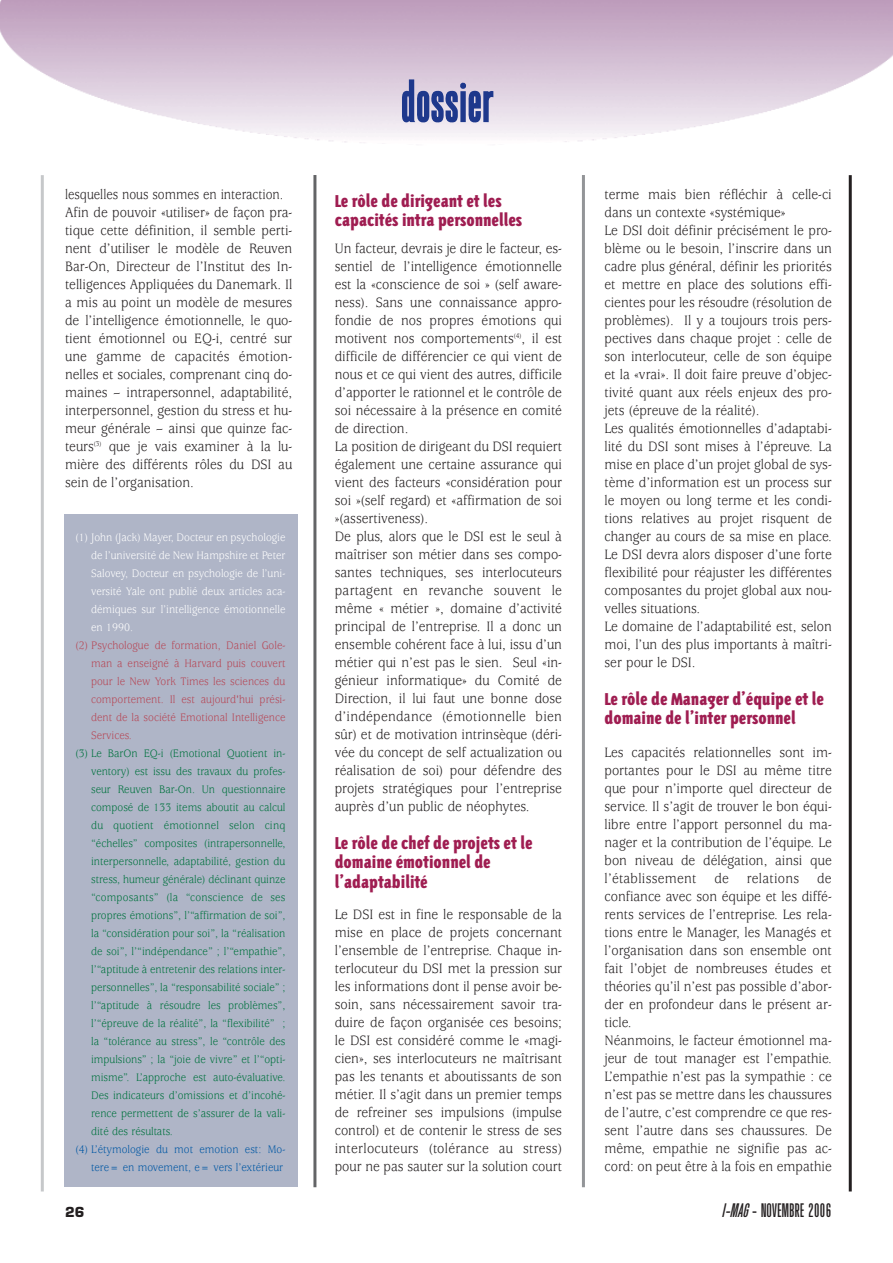
<style>
.page{position:relative;width:893px;height:1263px;background:#fff}
.page>*{position:absolute;margin:0;border:0;box-sizing:border-box;transform-origin:0 0}
.t1{font:54px "Undertaker";letter-spacing:.01em;color:#1e388c}
.t2{font:900 19.8px/19.8px "Triplex Cond";color:#9f1d51;scale:1.2 1}
.t3{font:18px "Undertaker";color:#231f20}
.t4{font:15px/18px "Usherwood";color:#231f20;scale:.9 1}
.t5{font:15px/18px "Usherwood";color:#231f20;scale:.85 1}
.t6{font:700 13.5px "Eurostile";color:#231f20}
.t7{font:12px/18px "Usherwood";color:#00723e;text-align:justify;scale:.9 1}
.t8{font:12px/18px "Usherwood";color:#fff;text-align:justify;scale:.9 1}
.t9{font:12px/18px "Usherwood";color:#b64857;text-align:justify;scale:.9 1}
.t10{font:12px/18px "Usherwood";color:#0057a4;text-align:right;scale:.9 1}
.s1{font-style:italic}
</style>
<div class="page">
<hr style="left:849px;top:175px;width:3px;height:1016px;background:#231f20">
<hr style="left:41px;top:175px;width:3px;height:1016px;background:#c6c8ca">
<hr style="left:582px;top:175px;width:3px;height:1012px;background:#939598">
<hr style="left:313px;top:175px;width:3px;height:1012px;background:#636466">
<div style="left:64px;top:514px;width:233px;height:673px;background:#afb5c7"></div>
<h1 class="t1" style="left:402px;top:79px;width:94px">dossier</h1>
<p class="t5" style="left:65px;top:186px;width:269px">lesquelles nous sommes en interaction.<br>Afin de pouvoir «utiliser» de façon pra&shy;tique cette définition, il semble perti&shy;nent d’utiliser le modèle de Reuven Bar-On, Directeur de l’Institut des In&shy;telligences Appliquées du Danemark. Il a mis au point un modèle de mesures de l’intelligence émotionnelle, le quo&shy;tient émotionnel ou EQ-i, centré sur une gamme de capacités émotion&shy;nelles et sociales, comprenant cinq do&shy;maines – intrapersonnel, adaptabilité, interpersonnel, gestion du stress et hu&shy;meur générale – ainsi que quinze fac&shy;teurs<sup>(3)</sup> que je vais examiner à la lu&shy;mière des différents rôles du DSI au sein de l’organisation.</p>
<h2 class="t2" style="left:335px;top:192px;width:158px">Le rôle de dirigeant et les capacités intra personnelles</h2>
<p class="t4" style="left:335px;top:240px;width:254px">Un facteur, devrais je dire le facteur, es&shy;sentiel de l’intelligence émotionnelle est la «conscience de soi » (self aware&shy;ness). Sans une connaissance appro&shy;fondie de nos propres émotions qui motivent nos comportements<sup>(4)</sup>, il est difficile de différencier ce qui vient de nous et ce qui vient des autres, difficile d’apporter le rationnel et le contrôle de soi nécessaire à la présence en comité de direction.<br>La position de dirigeant du DSI requiert également une certaine assurance qui vient des facteurs «considération pour soi »(self regard) et «affirmation de soi »(assertiveness).<br>De plus, alors que le DSI est le seul à maîtriser son métier dans ses compo&shy;santes techniques, ses interlocuteurs partagent en revanche souvent le même « métier », domaine d’activité principal de l’entreprise. Il a donc un ensemble cohérent face à lui, issu d’un métier qui n’est pas le sien. Seul «in&shy;génieur informatique» du Comité de Direction, il lui faut une bonne dose d’indépendance (émotionnelle bien sûr) et de motivation intrinsèque (déri&shy;vée du concept de self actualization ou réalisation de soi) pour défendre des projets stratégiques pour l’entreprise auprès d’un public de néophytes.</p>
<h2 class="t2" style="left:335px;top:834px;width:166px">Le rôle de chef de projets et le domaine émotionnel de l’adaptabilité</h2>
<p class="t4" style="left:335px;top:906px;width:254px;text-align:justify">Le DSI est in fine le responsable de la mise en place de projets concernant l’ensemble de l’entreprise. Chaque in&shy;terlocuteur du DSI met la pression sur les informations dont il pense avoir be&shy;soin, sans nécessairement savoir tra&shy;duire de façon organisée ces besoins; le DSI est considéré comme le «magi&shy;cien», ses interlocuteurs ne maîtrisant pas les tenants et aboutissants de son métier. Il s’agit dans un premier temps de refreiner ses impulsions (impulse control) et de contenir le stress de ses interlocuteurs (tolérance au stress) pour ne pas sauter sur la solution court</p>
<p class="t8" style="left:91px;top:529px;width:217px;text-indent:-16px">(1) John (Jack) Mayer, Docteur en psychologie de l’université de New Hampshire et Peter Salovey, Docteur en psychologie de l’uni&shy;versité Yale ont publié deux articles aca&shy;démiques sur l’intelligence émotionnelle en 1990.</p>
<p class="t9" style="left:91px;top:637px;width:217px;text-indent:-16px">(2) Psychologue de formation, Daniel Gole&shy;man a enseigné à Harvard puis couvert pour le New York Times les sciences du comportement. Il est aujourd'hui prési&shy;dent de la société Emotional Intelligence Services.</p>
<p class="t7" style="left:91px;top:745px;width:217px;text-indent:-16px">(3) Le BarOn EQ-i (Emotional Quotient in&shy;ventory) est issu des travaux du profes&shy;seur Reuven Bar-On. Un questionnaire composé de 133 items aboutit au calcul du quotient émotionnel selon cinq “échelles” composites (intrapersonnelle, interpersonnelle, adaptabilité, gestion du stress, humeur générale) déclinant quinze “composants” (la “conscience de ses propres émotions”, l’“affirmation de soi”, la “considération pour soi”, la “réalisation de soi”, l’“indépendance” ; l’“empathie”, l’“aptitude à entretenir des relations inter&shy;personnelles”, la “responsabilité sociale” ; l’“aptitude à résoudre les problèmes”, l’“épreuve de la réalité”, la “flexibilité” ; la “tolérance au stress”, le “contrôle des impulsions” ; la “joie de vivre” et l’“opti&shy;misme”. L’approche est auto-évaluative.<br>Des indicateurs d’omissions et d’incohé&shy;rence permettent de s’assurer de la vali&shy;dité des résultats.</p>
<p class="t10" style="left:76px;top:1141px;width:235px">(4) L’étymologie du mot emotion est: Mo&shy;tere= en movement, e= vers l’extérieur</p>
<p class="t4" style="left:604px;top:186px;width:254px">terme mais bien réfléchir à celle-ci dans un contexte «systémique»<br>Le DSI doit définir précisément le pro&shy;blème ou le besoin, l’inscrire dans un cadre plus général, définir les priorités et mettre en place des solutions effi&shy;cientes pour les résoudre (résolution de problèmes). Il y a toujours trois pers&shy;pectives dans chaque projet : celle de son interlocuteur, celle de son équipe et la «vrai». Il doit faire preuve d’objec&shy;tivité quant aux réels enjeux des pro&shy;jets (épreuve de la réalité).<br>Les qualités émotionnelles d’adaptabi&shy;lité du DSI sont mises à l’épreuve. La mise en place d’un projet global de sys&shy;tème d’information est un process sur le moyen ou long terme et les condi&shy;tions relatives au projet risquent de changer au cours de sa mise en place.<br>Le DSI devra alors disposer d’une forte flexibilité pour réajuster les différentes composantes du projet global aux nou&shy;velles situations.<br>Le domaine de l’adaptabilité est, selon moi, l’un des plus importants à maîtri&shy;ser pour le DSI.</p>
<h2 class="t2" style="left:604px;top:690px;width:184px">Le rôle de Manager d’équipe et le domaine de l’inter personnel</h2>
<p class="t4" style="left:604px;top:744px;width:254px">Les capacités relationnelles sont im&shy;portantes pour le DSI au même titre que pour n’importe quel directeur de service. Il s’agit de trouver le bon équi&shy;libre entre l’apport personnel du ma&shy;nager et la contribution de l’équipe. Le bon niveau de délégation, ainsi que l’établissement de relations de confiance avec son équipe et les diffé&shy;rents services de l’entreprise. Les rela&shy;tions entre le Manager, les Managés et l’organisation dans son ensemble ont fait l’objet de nombreuses études et théories qu’il n’est pas possible d’abor&shy;der en profondeur dans le présent ar&shy;ticle.<br>Néanmoins, le facteur émotionnel ma&shy;jeur de tout manager est l’empathie.<br>L’empathie n’est pas la sympathie : ce n’est pas se mettre dans les chaussures de l’autre, c’est comprendre ce que res&shy;sent l’autre dans ses chaussures. De même, empathie ne signifie pas ac&shy;cord: on peut être à la fois en empathie</p>
<p class="t6" style="left:65px;top:1207px;width:21px">26</p>
<p class="t3" style="left:722px;top:1203px;width:111px"><span class="s1">I-MAG</span>- NOVEMBRE 2006</p>
</div>
